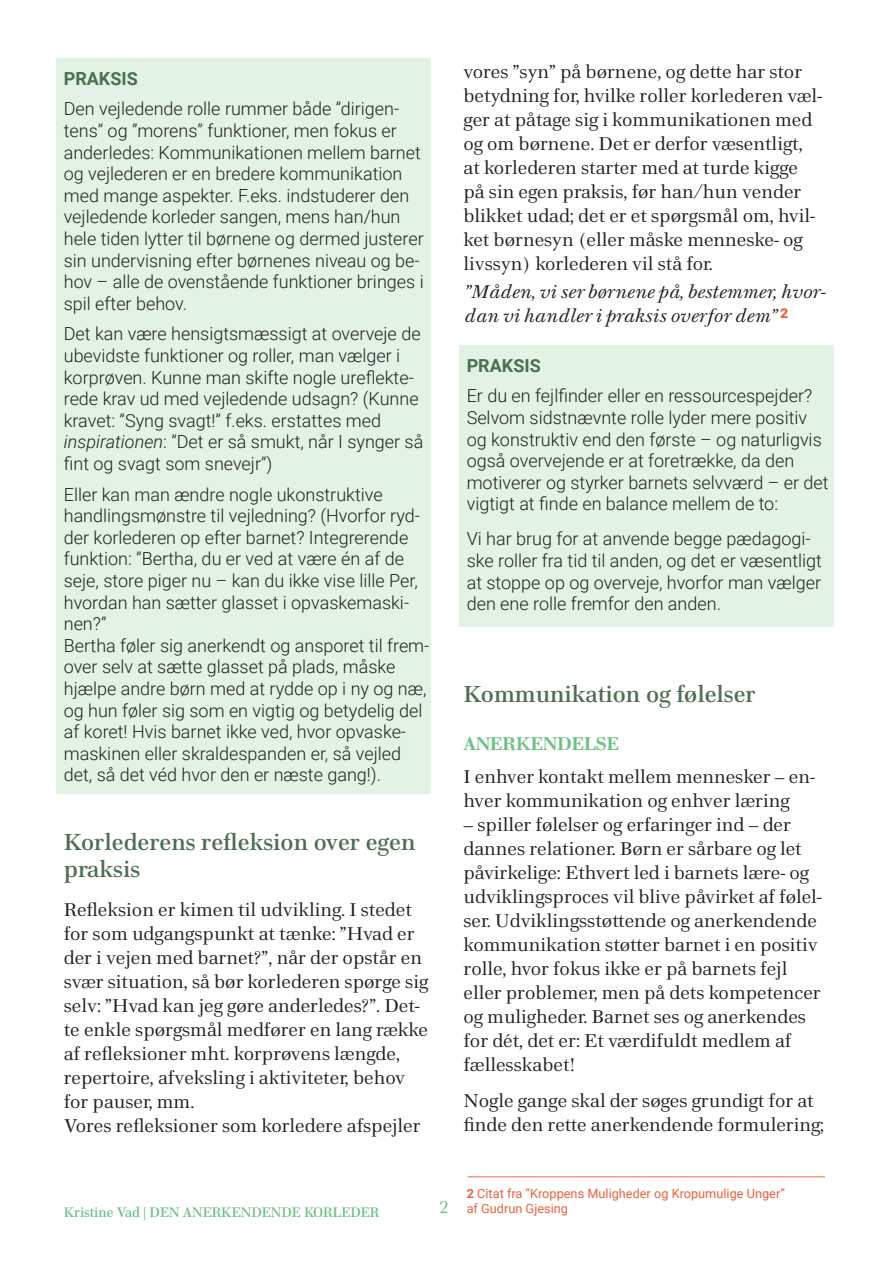
<style>
.page{position:relative;width:893px;height:1263px;background:#fff}
.page>*{position:absolute;margin:0;border:0;box-sizing:border-box;transform-origin:0 0}
.t1{font:600 22.5px/27px "Home Text";color:#4c6f50;scale:1.05 1}
.t2{font:300 18px/21.6px "Roboto";color:#231f20}
.t3{font:18px/24px "Home Text";color:#231f20;scale:1.05 1}
.t4{font:italic 18px/24px "Home Text";color:#231f20;scale:1.05 1}
.t5{font:700 18px "Roboto";color:#4c6f50}
.t6{font:700 18px "Home Text";color:#6dc183;scale:1.05 1}
.t7{font:18px "Home Text";color:#6dc183}
.t8{font:600 13.5px "Home Text";color:#6dc183}
.t9{font:12.75px "Roboto";color:#eb623d}
.s1{font-style:italic}
.s2{font-weight:700}
</style>
<div class="page">
<div style="left:459px;top:345px;width:374px;height:282px;background:#e2f3e6"></div>
<div style="left:56px;top:58px;width:375px;height:736px;background:#e2f3e6"></div>
<hr style="left:468px;top:1176px;width:357px;height:1px;background:#eb623d">
<p class="t5" style="left:64px;top:66px;width:76px">PRAKSIS</p>
<p class="t2" style="left:64px;top:97px;width:362px">Den vejledende rolle rummer både ”dirigen&shy;tens” og ”morens” funktioner, men fokus er anderledes: Kommunikationen mellem barnet og vejlederen er en bredere kommunikation med mange aspekter. F.eks. indstuderer den vejledende korleder sangen, mens han/hun hele tiden lytter til børnene og dermed justerer sin undervisning efter børnenes niveau og be&shy;hov – alle de ovenstående funktioner bringes i spil efter behov.</p>
<p class="t2" style="left:64px;top:322px;width:358px">Det kan være hensigtsmæssigt at overveje de ubevidste funktioner og roller, man vælger i korprøven. Kunne man skifte nogle ureflekte&shy;rede krav ud med vejledende udsagn? (Kunne kravet: ”Syng svagt!” f.eks. erstattes med</p>
<p class="t2" style="left:64px;top:430px;width:361px"><span class="s1">inspirationen</span>: ”Det er så smukt, når I synger så fint og svagt som snevejr”)</p>
<p class="t2" style="left:64px;top:483px;width:358px">Eller kan man ændre nogle ukonstruktive handlingsmønstre til vejledning? (Hvorfor ryd&shy;der korlederen op efter barnet? Integrerende funktion: ”Bertha, du er ved at være én af de seje, store piger nu – kan du ikke vise lille Per, hvordan han sætter glasset i opvaskemaski&shy;nen?”</p>
<p class="t2" style="left:64px;top:634px;width:367px">Bertha føler sig anerkendt og ansporet til frem&shy;over selv at sætte glasset på plads, måske hjælpe andre børn med at rydde op i ny og næ, og hun føler sig som en vigtig og betydelig del af koret! Hvis barnet ikke ved, hvor opvaske&shy;maskinen eller skraldespanden er, så vejled det, så det véd hvor den er næste gang!).</p>
<p class="t1" style="left:64px;top:828px;width:336px">Korlederens refleksion over egen praksis</p>
<p class="t3" style="left:64px;top:898px;width:349px">Refleksion er kimen til udvikling. I stedet for som udgangspunkt at tænke: ”Hvad er der i vejen med barnet?”, når der opstår en svær situation, så bør korlederen spørge sig selv: ”Hvad kan jeg gøre anderledes?”. Det&shy;te enkle spørgsmål medfører en lang række af refleksioner mht. korprøvens længde, repertoire, afveksling i aktiviteter, behov for pauser, mm.</p>
<p class="t3" style="left:64px;top:1114px;width:341px">Vores refleksioner som korledere afspejler</p>
<p class="t3" style="left:463px;top:59px;width:343px">vores ”syn” på børnene, og dette har stor betydning for, hvilke roller korlederen væl&shy;ger at påtage sig i kommunikationen med og om børnene. Det er derfor væsentligt, at korlederen starter med at turde kigge på sin egen praksis, før han/hun vender blikket udad; det er et spørgsmål om, hvil&shy;ket børnesyn (eller måske menneske- og livssyn) korlederen vil stå for.</p>
<p class="t4" style="left:463px;top:280px;width:347px">”Måden, vi ser børnene på, bestemmer, hvor&shy;dan vi handler i praksis overfor dem” <sup>2</sup></p>
<p class="t5" style="left:467px;top:353px;width:76px">PRAKSIS</p>
<p class="t2" style="left:467px;top:384px;width:347px">Er du en fejlfinder eller en ressourcespejder?</p>
<p class="t2" style="left:467px;top:406px;width:363px">Selvom sidstnævnte rolle lyder mere positiv og konstruktiv end den første – og naturligvis også overvejende er at foretrække, da den motiverer og styrker barnets selvværd – er det vigtigt at finde en balance mellem de to:</p>
<p class="t2" style="left:467px;top:528px;width:357px">Vi har brug for at anvende begge pædagogi&shy;ske roller fra tid til anden, og det er væsentligt at stoppe op og overveje, hvorfor man vælger den ene rolle fremfor den anden.</p>
<p class="t1" style="left:463px;top:680px;width:280px">Kommunikation og følelser</p>
<p class="t6" style="left:463px;top:730px;width:150px">ANERKENDELSE</p>
<p class="t3" style="left:463px;top:764px;width:336px">I enhver kontakt mellem mennesker – en&shy;hver kommunikation og enhver læring</p>
<p class="t3" style="left:463px;top:812px;width:343px">– spiller følelser og erfaringer ind – der dannes relationer. Børn er sårbare og let påvirkelige: Ethvert led i barnets lære- og udviklingsproces vil blive påvirket af følel&shy;ser. Udviklingsstøttende og anerkendende kommunikation støtter barnet i en positiv rolle, hvor fokus ikke er på barnets fejl eller problemer, men på dets kompetencer og muligheder. Barnet ses og anerkendes for dét, det er: Et værdifuldt medlem af fællesskabet!</p>
<p class="t3" style="left:463px;top:1088px;width:345px">Nogle gange skal der søges grundigt for at finde den rette anerkendende formulering;</p>
<p class="t8" style="left:64px;top:1203px;width:317px">Kristine Vad | DEN ANERKENDENDE KORLEDER</p>
<p class="t7" style="left:439px;top:1195px;width:11px">2</p>
<p class="t9" style="left:467px;top:1185px;width:320px"><span class="s2">2</span> Citat fra ”Kroppens Muligheder og Kropumulige Unger”</p>
<p class="t9" style="left:467px;top:1200px;width:103px">af Gudrun Gjesing</p>
</div>
